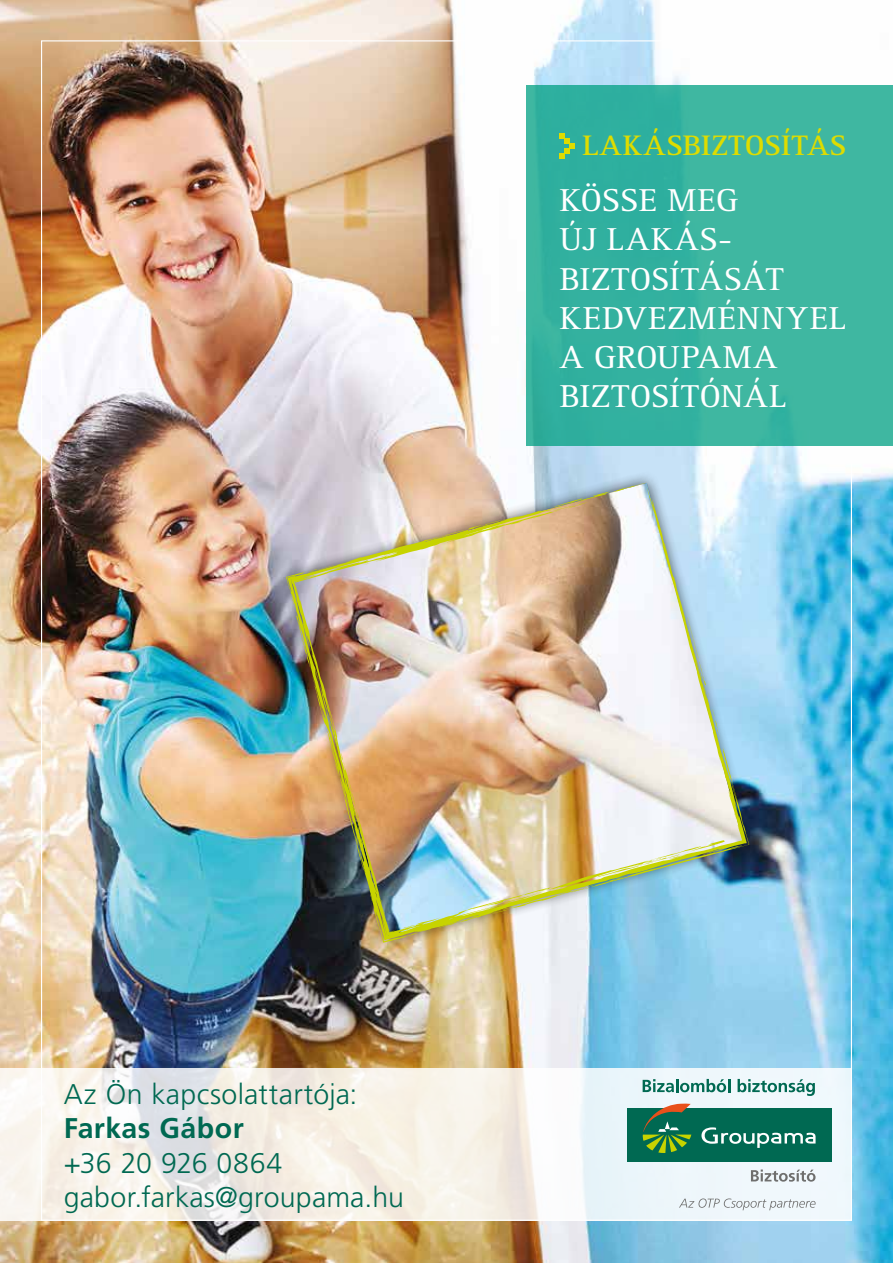
<style>
.page{position:relative;width:893px;height:1263px;background:#fff}
.page>*{position:absolute;margin:0;border:0;box-sizing:border-box;transform-origin:0 0}
.t1{font:32.85px/39px "Rotis Serif H";letter-spacing:.015em;color:#fff;scale:1.05 1}
.t2{font:29.25px "Rotis Serif H Bold";letter-spacing:.015em;color:#dedc00;scale:1.05 1}
.t3{font:28.5px/34.2px "Frutiger H Light";letter-spacing:.01em;color:#006952}
.t4{font:28.5px "Frutiger H Bold";letter-spacing:.015em;color:#006952}
</style>
<div class="page">
<img style="left:0;top:0;width:893px;height:1263px">
<svg style="left:0;top:1068px;width:850px;height:153px"></svg>
<img style="left:275px;top:466px;width:485px;height:488px">
<img style="left:286px;top:485px;width:461px;height:458px">
<svg style="left:293px;top:604px;width:4px;height:10px"></svg>
<svg style="left:363px;top:563px;width:7px;height:2px"></svg>
<svg style="left:307px;top:564px;width:32px;height:11px"></svg>
<svg style="left:295px;top:582px;width:4px;height:14px"></svg>
<svg style="left:316px;top:673px;width:14px;height:51px"></svg>
<svg style="left:303px;top:639px;width:12px;height:16px"></svg>
<svg style="left:360px;top:846px;width:5px;height:15px"></svg>
<svg style="left:331px;top:749px;width:24px;height:65px;background:#d4b158"></svg>
<svg style="left:370px;top:896px;width:3px;height:6px"></svg>
<svg style="left:352px;top:820px;width:7px;height:11px"></svg>
<svg style="left:407px;top:934px;width:8px;height:2px"></svg>
<svg style="left:376px;top:908px;width:12px;height:20px"></svg>
<img style="left:467px;top:710px;width:282px;height:200px">
<svg style="left:687px;top:618px;width:22px;height:79px;background:#c0d5cd"></svg>
<svg style="left:548px;top:482px;width:107px;height:35px"></svg>
<div style="left:627px;top:1108px;width:205px;height:53px;background:#006952"></div>
<svg style="left:701px;top:1127px;width:114px;height:21px"></svg>
<svg style="left:643px;top:1103px;width:48px;height:50px"></svg>
<svg style="left:751px;top:1169px;width:64px;height:13px"></svg>
<svg style="left:679px;top:1198px;width:136px;height:12px"></svg>
<svg style="left:643px;top:1079px;width:87px;height:13px"></svg>
<svg style="left:738px;top:1079px;width:77px;height:17px"></svg>
<div style="left:526px;top:85px;width:366px;height:361px;background:linear-gradient(to right,#2faf9e,#42b9a2)"></div>
<svg style="left:560px;top:134px;width:15px;height:25px"></svg>
<p class="t2" style="left:582px;top:128px;width:253px">LAKÁSBIZTOSÍTÁS</p>
<p class="t1" style="left:560px;top:182px;width:274px">KÖSSE MEG<br>ÚJ LAKÁS-<br>BIZTOSÍTÁSÁT<br>KEDVEZMÉNNYEL<br>A GROUPAMA<br>BIZTOSÍTÓNÁL</p>
<p class="t3" style="left:64px;top:1077px;width:295px">Az Ön kapcsolattartója:</p>
<p class="t4" style="left:64px;top:1112px;width:182px">Farkas Gábor</p>
<p class="t3" style="left:64px;top:1145px;width:342px">+36 20 926 0864 gabor.farkas@groupama.hu</p>
</div>
